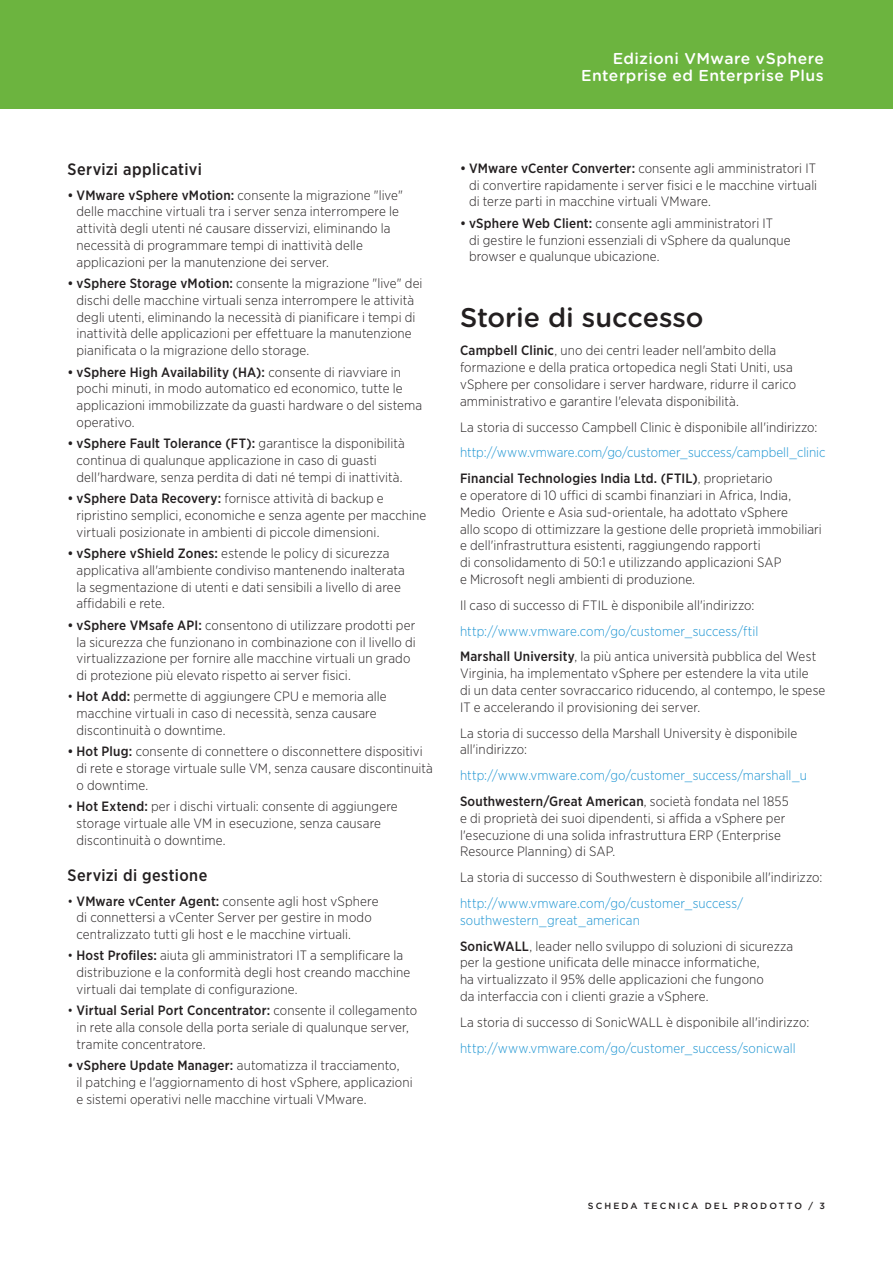
<style>
.page{position:relative;width:893px;height:1263px;background:#fff}
.page>*{position:absolute;margin:0;border:0;box-sizing:border-box;transform-origin:0 0}
._3d_Main_Body_Head{font:500 27px "Gotham Rounded";letter-spacing:-.005em;color:#231f20}
._4a_Subhead_1{font:500 16.5px "Gotham Narrow";letter-spacing:.025em;color:#231f20}
._2a_Document_Title{font:500 15.75px/17.2px "Gotham Rounded";letter-spacing:.03em;color:#fff;text-align:right}
._5b_Body_w__bullets{font:300 13.5px/16.8px "Gotham Narrow";letter-spacing:.005em;color:#231f20}
._5a_Body{font:300 13.5px/16.8px "Gotham Narrow";letter-spacing:.01em;color:#231f20}
._5a_Body-2{font:300 13.5px/16.8px "Gotham Narrow";letter-spacing:.005em;color:#1c94d2}
.t1{font:500 9px "Gotham";letter-spacing:.23em;color:#231f20}
.s1{font-weight:500}
</style>
<div class="page">
<div style="left:0;top:0;width:893px;height:108px;background:#6cb43f"></div>
<p class="_2a_Document_Title" style="left:581px;top:49px;width:244px">Edizioni VMware vSphere<br>Enterprise ed Enterprise Plus</p>
<p class="_4a_Subhead_1" style="left:68px;top:159px;width:136px">Servizi applicativi</p>
<p class="_5b_Body_w__bullets" style="left:76px;top:186px;width:328px;text-indent:-9px"><span class="s1">• VMware vSphere vMotion:</span> consente la migrazione "live" delle macchine virtuali tra i server senza interrompere le attività degli utenti né causare disservizi, eliminando la necessità di programmare tempi di inattività delle applicazioni per la manutenzione dei server.</p>
<p class="_5b_Body_w__bullets" style="left:76px;top:275px;width:348px;text-indent:-9px"><span class="s1">• vSphere Storage vMotion:</span> consente la migrazione "live" dei dischi delle macchine virtuali senza interrompere le attività degli utenti, eliminando la necessità di pianificare i tempi di inattività delle applicazioni per effettuare la manutenzione pianificata o la migrazione dello storage.</p>
<p class="_5b_Body_w__bullets" style="left:76px;top:363px;width:347px;text-indent:-9px"><span class="s1">• vSphere High Availability (HA):</span> consente di riavviare in pochi minuti, in modo automatico ed economico, tutte le applicazioni immobilizzate da guasti hardware o del sistema operativo.</p>
<p class="_5b_Body_w__bullets" style="left:76px;top:435px;width:330px;text-indent:-9px"><span class="s1">• vSphere Fault Tolerance (FT):</span> garantisce la disponibilità continua di qualunque applicazione in caso di guasti dell'hardware, senza perdita di dati né tempi di inattività.</p>
<p class="_5b_Body_w__bullets" style="left:76px;top:490px;width:351px;text-indent:-9px"><span class="s1">• vSphere Data Recovery:</span> fornisce attività di backup e ripristino semplici, economiche e senza agente per macchine virtuali posizionate in ambienti di piccole dimensioni.</p>
<p class="_5b_Body_w__bullets" style="left:76px;top:545px;width:330px;text-indent:-9px"><span class="s1">• vSphere vShield Zones:</span> estende le policy di sicurezza applicativa all'ambiente condiviso mantenendo inalterata la segmentazione di utenti e dati sensibili a livello di aree affidabili e rete.</p>
<p class="_5b_Body_w__bullets" style="left:76px;top:616px;width:341px;text-indent:-9px"><span class="s1">• vSphere VMsafe API:</span> consentono di utilizzare prodotti per la sicurezza che funzionano in combinazione con il livello di virtualizzazione per fornire alle macchine virtuali un grado di protezione più elevato rispetto ai server fisici.</p>
<p class="_5b_Body_w__bullets" style="left:76px;top:688px;width:312px;text-indent:-9px">• <span class="s1">Hot Add:</span> permette di aggiungere CPU e memoria alle macchine virtuali in caso di necessità, senza causare discontinuità o downtime.</p>
<p class="_5b_Body_w__bullets" style="left:76px;top:743px;width:358px;text-indent:-9px"><span class="s1">• Hot Plug:</span> consente di connettere o disconnettere dispositivi di rete e storage virtuale sulle VM, senza causare discontinuità o downtime.</p>
<p class="_5b_Body_w__bullets" style="left:76px;top:798px;width:323px;text-indent:-9px">• <span class="s1">Hot Extend:</span> per i dischi virtuali: consente di aggiungere storage virtuale alle VM in esecuzione, senza causare discontinuità o downtime.</p>
<p class="_4a_Subhead_1" style="left:68px;top:865px;width:141px">Servizi di gestione</p>
<p class="_5b_Body_w__bullets" style="left:76px;top:892px;width:304px;text-indent:-9px">• <span class="s1">VMware vCenter Agent:</span> consente agli host vSphere di connettersi a vCenter Server per gestire in modo centralizzato tutti gli host e le macchine virtuali.</p>
<p class="_5b_Body_w__bullets" style="left:76px;top:947px;width:335px;text-indent:-9px">• <span class="s1">Host Profiles:</span> aiuta gli amministratori IT a semplificare la distribuzione e la conformità degli host creando macchine virtuali dai template di configurazione.</p>
<p class="_5b_Body_w__bullets" style="left:76px;top:1002px;width:342px;text-indent:-9px">• <span class="s1">Virtual Serial Port Concentrator:</span> consente il collegamento in rete alla console della porta seriale di qualunque server, tramite concentratore.</p>
<p class="_5b_Body_w__bullets" style="left:76px;top:1057px;width:338px;text-indent:-9px"><span class="s1">• vSphere Update Manager:</span> automatizza il tracciamento,<br>il patching e l'aggiornamento di host vSphere, applicazioni e sistemi operativi nelle macchine virtuali VMware.</p>
<p class="_5b_Body_w__bullets" style="left:469px;top:159px;width:350px;text-align:justify;text-indent:-9px"><span class="s1">• VMware vCenter Converter:</span> consente agli amministratori IT di convertire rapidamente i server fisici e le macchine virtuali di terze parti in macchine virtuali VMware.</p>
<p class="_5b_Body_w__bullets" style="left:469px;top:214px;width:323px;text-indent:-9px"><span class="s1">• vSphere Web Client:</span> consente agli amministratori IT<br>di gestire le funzioni essenziali di vSphere da qualunque browser e qualunque ubicazione.</p>
<p class="_3d_Main_Body_Head" style="left:460px;top:298px;width:245px">Storie di successo</p>
<p class="_5a_Body" style="left:460px;top:342px;width:338px"><span class="s1">Campbell Clinic</span>, uno dei centri leader nell'ambito della formazione e della pratica ortopedica negli Stati Uniti, usa vSphere per consolidare i server hardware, ridurre il carico amministrativo e garantire l'elevata disponibilità.</p>
<p class="_5a_Body" style="left:460px;top:418px;width:359px">La storia di successo Campbell Clinic è disponibile all'indirizzo:</p>
<p class="_5a_Body-2" style="left:460px;top:444px;width:367px">http://www.vmware.com/go/customer_success/campbell_clinic</p>
<p class="_5a_Body" style="left:460px;top:470px;width:363px"><span class="s1">Financial Technologies India Ltd. (FTIL)</span>, proprietario<br>e operatore di 10 uffici di scambi finanziari in Africa, India, Medio Oriente e Asia sud-orientale, ha adottato vSphere<br>allo scopo di ottimizzare la gestione delle proprietà immobiliari e dell'infrastruttura esistenti, raggiungendo rapporti<br>di consolidamento di 50:1 e utilizzando applicazioni SAP<br>e Microsoft negli ambienti di produzione.</p>
<p class="_5a_Body" style="left:460px;top:596px;width:296px">Il caso di successo di FTIL è disponibile all'indirizzo:</p>
<p class="_5a_Body-2" style="left:460px;top:622px;width:300px">http://www.vmware.com/go/customer_success/ftil</p>
<p class="_5a_Body" style="left:460px;top:648px;width:367px"><span class="s1">Marshall University</span>, la più antica università pubblica del West Virginia, ha implementato vSphere per estendere la vita utile<br>di un data center sovraccarico riducendo, al contempo, le spese IT e accelerando il provisioning dei server.</p>
<p class="_5a_Body" style="left:460px;top:724px;width:339px">La storia di successo della Marshall University è disponibile all'indirizzo:</p>
<p class="_5a_Body-2" style="left:460px;top:767px;width:349px">http://www.vmware.com/go/customer_success/marshall_u</p>
<p class="_5a_Body" style="left:460px;top:792px;width:330px"><span class="s1">Southwestern/Great American</span>, società fondata nel 1855 e di proprietà dei suoi dipendenti, si affida a vSphere per l'esecuzione di una solida infrastruttura ERP (Enterprise Resource Planning) di SAP.</p>
<p class="_5a_Body" style="left:460px;top:869px;width:364px">La storia di successo di Southwestern è disponibile all'indirizzo:</p>
<p class="_5a_Body-2" style="left:460px;top:894px;width:285px">http://www.vmware.com/go/customer_success/ southwestern_great_american</p>
<p class="_5a_Body" style="left:460px;top:937px;width:335px"><span class="s1">SonicWALL</span>, leader nello sviluppo di soluzioni di sicurezza per la gestione unificata delle minacce informatiche,<br>ha virtualizzato il 95% delle applicazioni che fungono<br>da interfaccia con i clienti grazie a vSphere.</p>
<p class="_5a_Body" style="left:460px;top:1013px;width:351px">La storia di successo di SonicWALL è disponibile all'indirizzo:</p>
<p class="_5a_Body-2" style="left:460px;top:1039px;width:337px">http://www.vmware.com/go/customer_success/sonicwall</p>
<p class="t1" style="left:588px;top:1200px;width:239px">SCHEDA TECNICA DEL PRODOTTO / 3</p>
</div>
